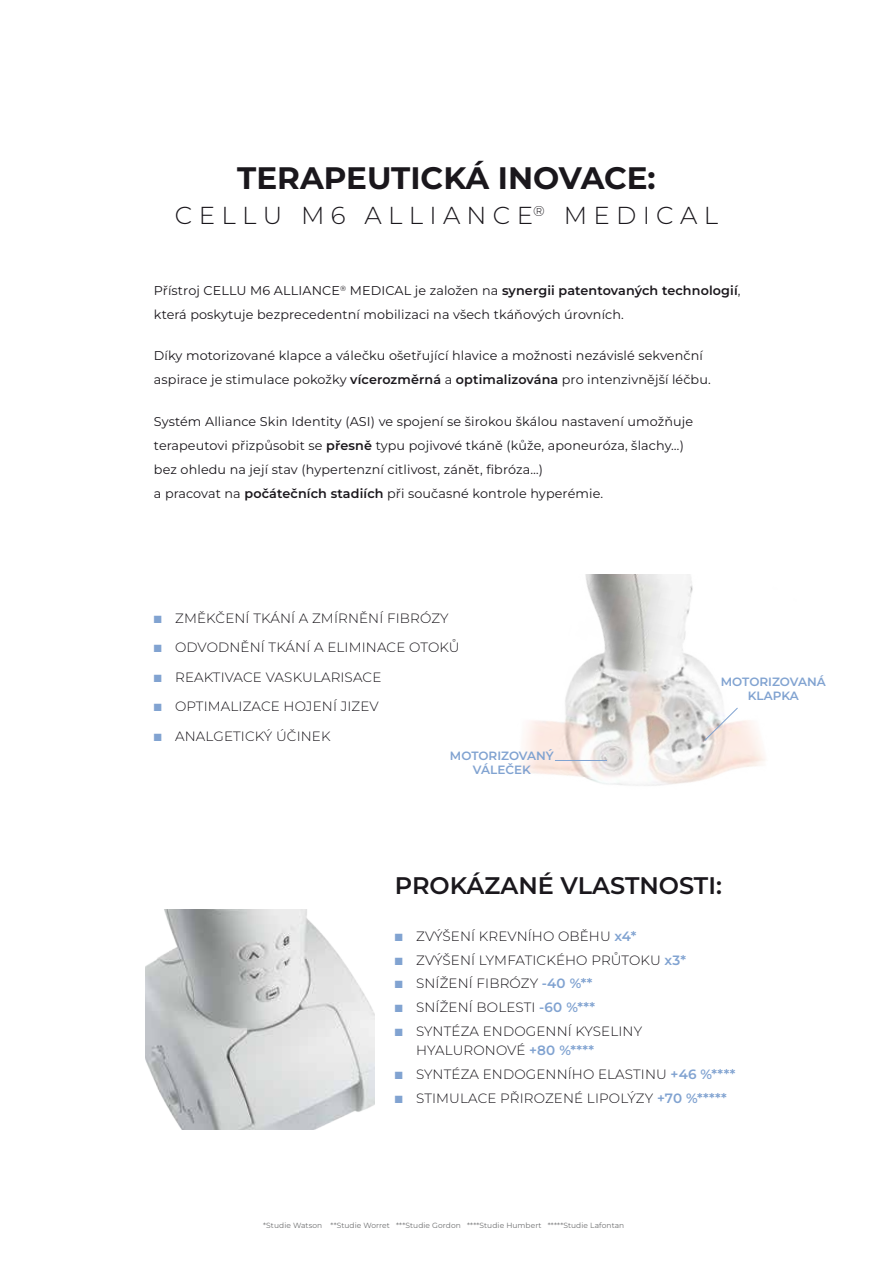
<style>
.page{position:relative;width:893px;height:1263px;background:#fff}
.page>*{position:absolute;margin:0;border:0;box-sizing:border-box;transform-origin:0 0}
.t1{font:700 31.05px "Montserrat";color:#1a171c}
.t2{font:300 24.6px "Montserrat";color:#1a171c}
.t3{font:600 24px "Montserrat";color:#1a171c}
.t4{font:300 13.5px/19.5px "Montserrat";letter-spacing:.01em;color:#1a171c}
.t5{font:12.75px/24px "Montserrat";letter-spacing:.01em;color:#1a171c}
.t6{font:600 12px/14.4px "Montserrat";color:#81a3d1;text-align:center}
.t7{font:7.5px "Montserrat";letter-spacing:.01em;color:#707172}
.s1{font-weight:600}
.s2{color:#81a3d1}
.s3{font-weight:600;color:#81a3d1}
</style>
<div class="page">
<img style="left:520px;top:574px;width:245px;height:212px">
<img style="left:145px;top:909px;width:229px;height:220px">
<hr style="left:555px;top:760px;width:52px;height:1px;background:#81a3d1">
<svg style="left:704px;top:707px;width:35px;height:34px"></svg>
<h1 class="t1" style="left:237px;top:157px;width:420px">TERAPEUTICKÁ INOVACE:</h1>
<h2 class="t2" style="left:175px;top:199px;width:545px">C E L L U M 6 A L L I A N C E<sup>®</sup> M E D I C A L</h2>
<p class="t5" style="left:154px;top:279px;width:588px">Přístroj CELLU M6 ALLIANCE<sup>®</sup> MEDICAL je založen na <span class="s1">synergii patentovaných technologií</span>, která poskytuje bezprecedentní mobilizaci na všech tkáňových úrovních.</p>
<p class="t5" style="left:154px;top:344px;width:558px">Díky motorizované klapce a válečku ošetřující hlavice a možnosti nezávislé sekvenční aspirace je stimulace pokožky <span class="s1">vícerozměrná</span> a <span class="s1">optimalizována</span> pro intenzivnější léčbu.</p>
<p class="t5" style="left:154px;top:409px;width:541px">Systém Alliance Skin Identity (ASI) ve spojení se širokou škálou nastavení umožňuje terapeutovi přizpůsobit se <span class="s1">přesně</span> typu pojivové tkáně (kůže, aponeuróza, šlachy…) bez ohledu na její stav (hypertenzní citlivost, zánět, fibróza…)<br>a pracovat na <span class="s1">počátečních stadiích</span> při současné kontrole hyperémie.</p>
<p class="t4" style="left:154px;top:608px;width:296px"><span class="s2">■</span> ZMĚKČENÍ TKÁNÍ A ZMÍRNĚNÍ FIBRÓZY</p>
<p class="t4" style="left:154px;top:637px;width:307px"><span class="s2">■</span> ODVODNĚNÍ TKÁNÍ A ELIMINACE OTOKŮ</p>
<p class="t4" style="left:154px;top:667px;width:229px"><span class="s2">■</span> REAKTIVACE VASKULARISACE</p>
<p class="t4" style="left:154px;top:696px;width:226px"><span class="s2">■</span> OPTIMALIZACE HOJENÍ JIZEV</p>
<p class="t4" style="left:154px;top:726px;width:178px"><span class="s2">■</span> ANALGETICKÝ ÚČINEK</p>
<p class="t6" style="left:450px;top:748px;width:105px">MOTORIZOVANÝ<br>VÁLEČEK</p>
<p class="t6" style="left:721px;top:674px;width:106px">MOTORIZOVANÁ<br>KLAPKA</p>
<h3 class="t3" style="left:395px;top:869px;width:328px">PROKÁZANÉ VLASTNOSTI:</h3>
<p class="t4" style="left:395px;top:926px;width:243px"><span class="s2">■</span> ZVÝŠENÍ KREVNÍHO OBĚHU <span class="s3">x4*</span></p>
<p class="t4" style="left:395px;top:950px;width:293px"><span class="s2">■</span> ZVÝŠENÍ LYMFATICKÉHO PRŮTOKU <span class="s3">x3*</span></p>
<p class="t4" style="left:395px;top:973px;width:199px"><span class="s2">■</span> SNÍŽENÍ FIBRÓZY <span class="s3">-40 %**</span></p>
<p class="t4" style="left:395px;top:997px;width:202px"><span class="s2">■</span> SNÍŽENÍ BOLESTI <span class="s3">-60 %***</span></p>
<p class="t4" style="left:416px;top:1021px;width:227px;text-indent:-21px"><span class="s2">■</span> SYNTÉZA ENDOGENNÍ KYSELINY<br>HYALURONOVÉ <span class="s3">+80 %****</span></p>
<p class="t4" style="left:395px;top:1064px;width:342px"><span class="s2">■</span> SYNTÉZA ENDOGENNÍHO ELASTINU <span class="s3">+46 %****</span></p>
<p class="t4" style="left:395px;top:1088px;width:333px"><span class="s2">■</span> STIMULACE PŘIROZENÉ LIPOLÝZY <span class="s3">+70 %*****</span></p>
<p class="t7" style="left:263px;top:1220px;width:363px">*Studie Watson **Studie Worret ***Studie Gordon ****Studie Humbert *****Studie Lafontan</p>
</div>
